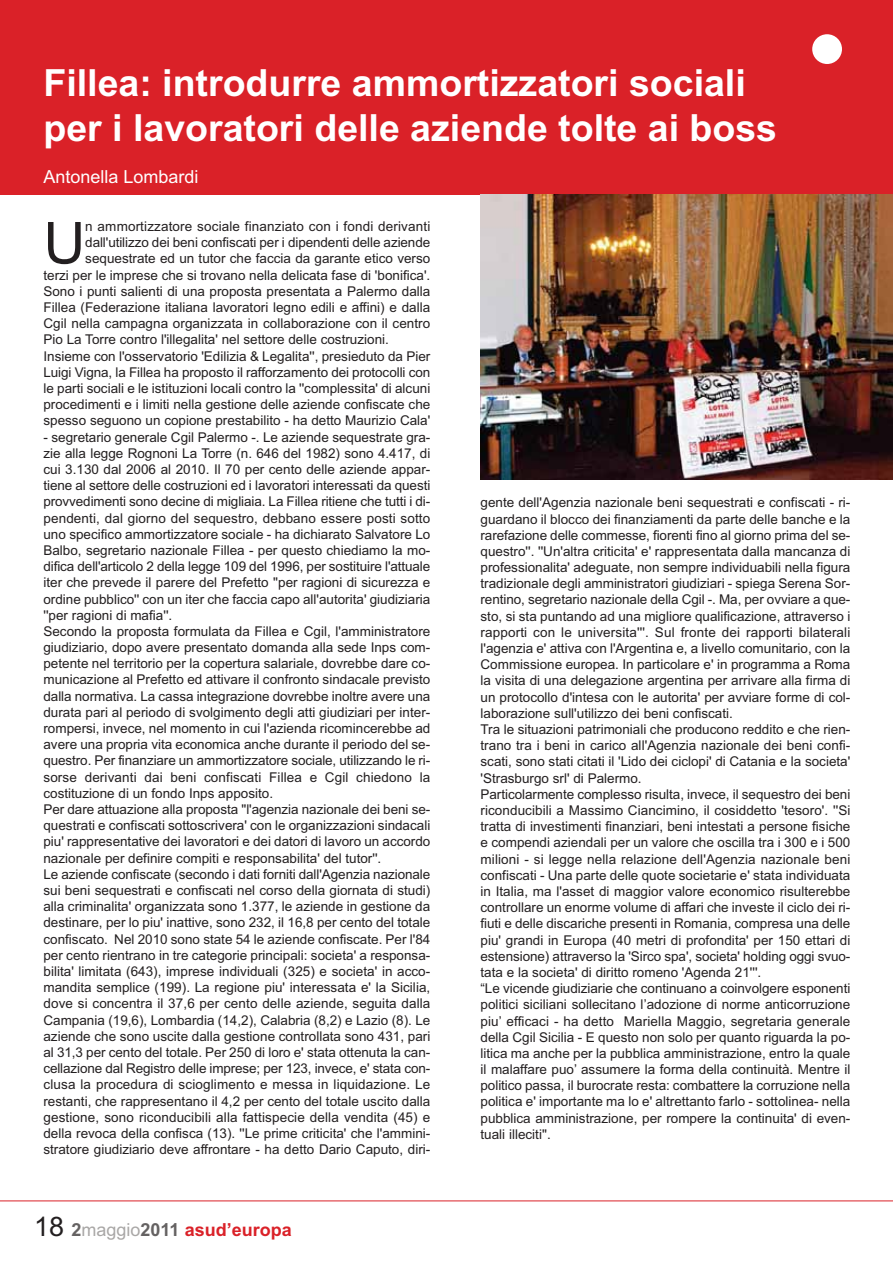
<style>
.page{position:relative;width:893px;height:1263px;background:#fff}
.page>*{position:absolute;margin:0;border:0;box-sizing:border-box;transform-origin:0 0}
.t1{font:57.9px "Arial";color:#231f20}
.t2{font:700 37.5px/45px "Arial";color:#fff}
.t3{font:700 18px "Arial";color:#da2128}
.t4{font:18px "Arial";color:#fff}
.t5{font:13.5px/16.2px "Arial";color:#231f20}
.s1{font-weight:400;font-size:27px;color:#231f20}
.s2{color:#656262}
.s3{font-weight:400;color:#a9a7a6}
</style>
<div class="page">
<div style="left:0;top:0;width:892px;height:194px;background:#da2128"></div>
<hr style="left:0;top:1201px;width:892px;height:1px;background:#da2128">
<div style="left:812px;top:34px;width:30px;height:30px;background:#fff;border-radius:50%"></div>
<img style="left:480px;top:194px;width:412px;height:285px">
<h2 class="t2" style="left:43px;top:64px;width:735px">Fillea: introdurre ammortizzatori sociali per i lavoratori delle aziende tolte ai boss</h2>
<h3 class="t4" style="left:43px;top:171px;width:156px">Antonella Lombardi</h3>
<h1 class="t1" style="left:43px;top:222px;width:43px">U</h1>
<p class="t5" style="left:85px;top:220px;width:346px">n ammortizzatore sociale finanziato con i fondi derivanti</p>
<p class="t5" style="left:85px;top:236px;width:346px">dall'utilizzo dei beni confiscati per i dipendenti delle aziende</p>
<p class="t5" style="left:85px;top:252px;width:346px">sequestrate ed un tutor che faccia da garante etico verso</p>
<p class="t5" style="left:43px;top:268px;width:388px">terzi per le imprese che si trovano nella delicata fase di 'bonifica'.</p>
<p class="t5" style="left:43px;top:284px;width:388px">Sono i punti salienti di una proposta presentata a Palermo dalla</p>
<p class="t5" style="left:43px;top:301px;width:388px">Fillea (Federazione italiana lavoratori legno edili e affini) e dalla</p>
<p class="t5" style="left:43px;top:317px;width:388px">Cgil nella campagna organizzata in collaborazione con il centro</p>
<p class="t5" style="left:43px;top:333px;width:347px">Pio La Torre contro l'illegalita' nel settore delle costruzioni.</p>
<p class="t5" style="left:43px;top:349px;width:388px">Insieme con l'osservatorio 'Edilizia &amp; Legalita'', presieduto da Pier</p>
<p class="t5" style="left:43px;top:365px;width:388px">Luigi Vigna, la Fillea ha proposto il rafforzamento dei protocolli con</p>
<p class="t5" style="left:43px;top:382px;width:388px">le parti sociali e le istituzioni locali contro la ''complessita' di alcuni</p>
<p class="t5" style="left:43px;top:398px;width:388px">procedimenti e i limiti nella gestione delle aziende confiscate che</p>
<p class="t5" style="left:43px;top:414px;width:388px">spesso seguono un copione prestabilito - ha detto Maurizio Cala'</p>
<p class="t5" style="left:43px;top:430px;width:388px">- segretario generale Cgil Palermo -. Le aziende sequestrate gra&shy;zie alla legge Rognoni La Torre (n. 646 del 1982) sono 4.417, di cui 3.130 dal 2006 al 2010. Il 70 per cento delle aziende appar&shy;tiene al settore delle costruzioni ed i lavoratori interessati da questi provvedimenti sono decine di migliaia. La Fillea ritiene che tutti i di&shy;pendenti, dal giorno del sequestro, debbano essere posti sotto uno specifico ammortizzatore sociale - ha dichiarato Salvatore Lo Balbo, segretario nazionale Fillea - per questo chiediamo la mo&shy;difica dell'articolo 2 della legge 109 del 1996, per sostituire l'attuale iter che prevede il parere del Prefetto ''per ragioni di sicurezza e ordine pubblico'' con un iter che faccia capo all'autorita' giudiziaria ''per ragioni di mafia''.<br>Secondo la proposta formulata da Fillea e Cgil, l'amministratore giudiziario, dopo avere presentato domanda alla sede Inps com&shy;petente nel territorio per la copertura salariale, dovrebbe dare co&shy;municazione al Prefetto ed attivare il confronto sindacale previsto dalla normativa. La cassa integrazione dovrebbe inoltre avere una durata pari al periodo di svolgimento degli atti giudiziari per inter&shy;rompersi, invece, nel momento in cui l'azienda ricomincerebbe ad avere una propria vita economica anche durante il periodo del se&shy;questro. Per finanziare un ammortizzatore sociale, utilizzando le ri&shy;sorse derivanti dai beni confiscati Fillea e Cgil chiedono la costituzione di un fondo Inps apposito.<br>Per dare attuazione alla proposta ''l'agenzia nazionale dei beni se&shy;questrati e confiscati sottoscrivera' con le organizzazioni sindacali piu' rappresentative dei lavoratori e dei datori di lavoro un accordo nazionale per definire compiti e responsabilita' del tutor''.<br>Le aziende confiscate (secondo i dati forniti dall'Agenzia nazionale sui beni sequestrati e confiscati nel corso della giornata di studi) alla criminalita' organizzata sono 1.377, le aziende in gestione da destinare, per lo piu' inattive, sono 232, il 16,8 per cento del totale confiscato. Nel 2010 sono state 54 le aziende confiscate. Per l'84 per cento rientrano in tre categorie principali: societa' a responsa&shy;bilita' limitata (643), imprese individuali (325) e societa' in acco&shy;mandita semplice (199). La regione piu' interessata e' la Sicilia, dove si concentra il 37,6 per cento delle aziende, seguita dalla Campania (19,6), Lombardia (14,2), Calabria (8,2) e Lazio (8). Le aziende che sono uscite dalla gestione controllata sono 431, pari al 31,3 per cento del totale. Per 250 di loro e' stata ottenuta la can&shy;cellazione dal Registro delle imprese; per 123, invece, e' stata con&shy;clusa la procedura di scioglimento e messa in liquidazione. Le restanti, che rappresentano il 4,2 per cento del totale uscito dalla gestione, sono riconducibili alla fattispecie della vendita (45) e della revoca della confisca (13). ''Le prime criticita' che l'ammini&shy;stratore giudiziario deve affrontare - ha detto Dario Caputo, diri-</p>
<p class="t5" style="left:480px;top:496px;width:371px">gente dell'Agenzia nazionale beni sequestrati e confiscati - ri&shy;guardano il blocco dei finanziamenti da parte delle banche e la rarefazione delle commesse, fiorenti fino al giorno prima del se&shy;questro''. ''Un'altra criticita' e' rappresentata dalla mancanza di professionalita' adeguate, non sempre individuabili nella figura tradizionale degli amministratori giudiziari - spiega Serena Sor&shy;rentino, segretario nazionale della Cgil -. Ma, per ovviare a que&shy;sto, si sta puntando ad una migliore qualificazione, attraverso i rapporti con le universita'''. Sul fronte dei rapporti bilaterali l'agenzia e' attiva con l'Argentina e, a livello comunitario, con la Commissione europea. In particolare e' in programma a Roma la visita di una delegazione argentina per arrivare alla firma di un protocollo d'intesa con le autorita' per avviare forme di col&shy;laborazione sull'utilizzo dei beni confiscati.<br>Tra le situazioni patrimoniali che producono reddito e che rien&shy;trano tra i beni in carico all'Agenzia nazionale dei beni confi&shy;scati, sono stati citati il 'Lido dei ciclopi' di Catania e la societa' 'Strasburgo srl' di Palermo.<br>Particolarmente complesso risulta, invece, il sequestro dei beni riconducibili a Massimo Ciancimino, il cosiddetto 'tesoro'. ''Si tratta di investimenti finanziari, beni intestati a persone fisiche e compendi aziendali per un valore che oscilla tra i 300 e i 500 milioni - si legge nella relazione dell'Agenzia nazionale beni confiscati - Una parte delle quote societarie e' stata individuata in Italia, ma l'asset di maggior valore economico risulterebbe controllare un enorme volume di affari che investe il ciclo dei ri&shy;fiuti e delle discariche presenti in Romania, compresa una delle piu' grandi in Europa (40 metri di profondita' per 150 ettari di estensione) attraverso la 'Sirco spa', societa' holding oggi svuo&shy;tata e la societa' di diritto romeno 'Agenda 21'''.<br>“Le vicende giudiziarie che continuano a coinvolgere esponenti politici siciliani sollecitano l’adozione di norme anticorruzione piu’ efficaci - ha detto Mariella Maggio, segretaria generale della Cgil Sicilia - E questo non solo per quanto riguarda la po&shy;litica ma anche per la pubblica amministrazione, entro la quale il malaffare puo’ assumere la forma della continuità. Mentre il politico passa, il burocrate resta: combattere la corruzione nella politica e' importante ma lo e' altrettanto farlo - sottolinea- nella pubblica amministrazione, per rompere la continuita' di even&shy;tuali illeciti''.</p>
<h3 class="t3" style="left:34px;top:1223px;width:259px"><span class="s1">18</span> <span class="s2">2</span><span class="s3">maggio</span><span class="s2">2011</span> asud’europa</h3>
</div>
